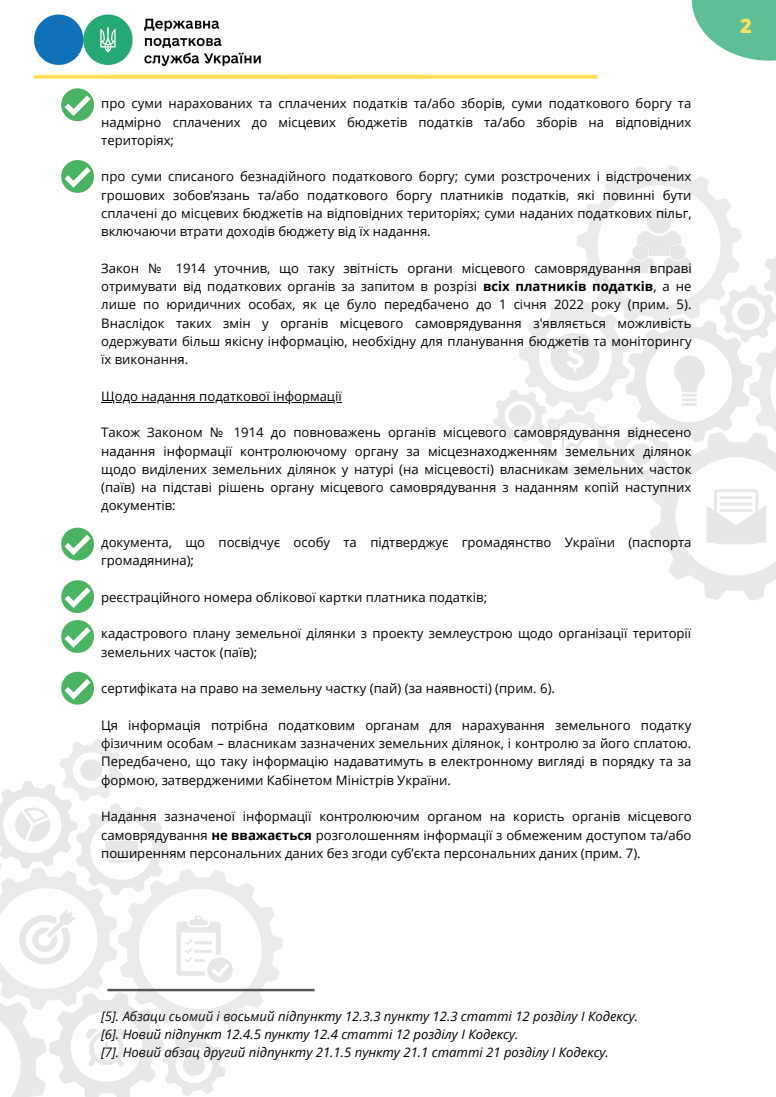
<style>
.page{position:relative;width:776px;height:1097px;background:#fff}
.page>*{position:absolute;margin:0;border:0;box-sizing:border-box;transform-origin:0 0}
.t1{font:800 20px "Open Sans";color:#ffde59}
.t2{font:13.12px/18.2px "Open Sans";color:#000;text-align:justify}
.t3{font:italic 13.12px "Open Sans";color:#000}
.s1{font-weight:700}
</style>
<div class="page">
<svg style="left:34px;top:75px;width:563px;height:4px;background:#ffdf5f"></svg>
<svg style="left:692px;top:0;width:84px;height:61px"></svg>
<img style="left:0;top:739px;width:282px;height:358px">
<img style="left:494px;top:166px;width:282px;height:435px">
<img style="left:34px;top:14px;width:227px;height:52px">
<hr style="left:101px;top:402px;width:241px;height:1px;background:#000">
<svg style="left:61px;top:672px;width:33px;height:33px"></svg>
<svg style="left:61px;top:620px;width:33px;height:33px"></svg>
<svg style="left:61px;top:528px;width:33px;height:32px"></svg>
<svg style="left:61px;top:580px;width:33px;height:33px"></svg>
<svg style="left:61px;top:88px;width:33px;height:33px"></svg>
<svg style="left:61px;top:160px;width:33px;height:33px"></svg>
<svg style="left:107px;top:989px;width:207px;height:2px"></svg>
<p class="t2" style="left:101px;top:94px;width:592px">про суми нарахованих та сплачених податків та/або зборів, суми податкового боргу та надмірно сплачених до місцевих бюджетів податків та/або зборів на відповідних територіях;</p>
<p class="t2" style="left:101px;top:167px;width:592px">про суми списаного безнадійного податкового боргу; суми розстрочених і відстрочених грошових зобов’язань та/або податкового боргу платників податків, які повинні бути сплачені до місцевих бюджетів на відповідних територіях; суми наданих податкових пільг, включаючи втрати доходів бюджету від їх надання.</p>
<p class="t2" style="left:101px;top:259px;width:592px">Закон № 1914 уточнив, що таку звітність органи місцевого самоврядування вправі отримувати від податкових органів за запитом в розрізі <span class="s1">всіх платників податків</span>, а не лише по юридичних особах, як це було передбачено до 1 січня 2022 року (прим. 5).<br>Внаслідок таких змін у органів місцевого самоврядування з'являється можливість одержувати більш якісну інформацію, необхідну для планування бюджетів та моніторингу їх виконання.</p>
<p class="t2" style="left:101px;top:386px;width:242px">Щодо надання податкової інформації</p>
<p class="t2" style="left:101px;top:423px;width:592px">Також Законом № 1914 до повноважень органів місцевого самоврядування віднесено надання інформації контролюючому органу за місцезнаходженням земельних ділянок щодо виділених земельних ділянок у натурі (на місцевості) власникам земельних часток (паїв) на підставі рішень органу місцевого самоврядування з наданням копій наступних документів:</p>
<p class="t2" style="left:101px;top:533px;width:592px">документа, що посвідчує особу та підтверджує громадянство України (паспорта громадянина);</p>
<p class="t2" style="left:101px;top:588px;width:387px">реєстраційного номера облікової картки платника податків;</p>
<p class="t2" style="left:101px;top:624px;width:591px">кадастрового плану земельної ділянки з проекту землеустрою щодо організації території земельних часток (паїв);</p>
<p class="t2" style="left:101px;top:679px;width:455px">сертифіката на право на земельну частку (пай) (за наявності) (прим. 6).</p>
<p class="t2" style="left:101px;top:716px;width:592px">Ця інформація потрібна податковим органам для нарахування земельного податку фізичним особам – власникам зазначених земельних ділянок, і контролю за його сплатою.<br>Передбачено, що таку інформацію надаватимуть в електронному вигляді в порядку та за формою, затвердженими Кабінетом Міністрів України.</p>
<p class="t2" style="left:101px;top:807px;width:592px">Надання зазначеної інформації контролюючим органом на користь органів місцевого самоврядування <span class="s1">не вважається</span> розголошенням інформації з обмеженим доступом та/або поширенням персональних даних без згоди суб’єкта персональних даних (прим. 7).</p>
<p class="t1" style="left:740px;top:12px;width:13px">2</p>
<p class="t3" style="left:101px;top:1006px;width:538px">[5]. Абзаци сьомий і восьмий підпункту 12.3.3 пункту 12.3 статті 12 розділу І Кодексу.</p>
<p class="t3" style="left:101px;top:1025px;width:419px">[6]. Новий підпункт 12.4.5 пункту 12.4 статті 12 розділу І Кодексу.</p>
<p class="t3" style="left:101px;top:1043px;width:509px">[7]. Новий абзац другий підпункту 21.1.5 пункту 21.1 статті 21 розділу І Кодексу.</p>
</div>
